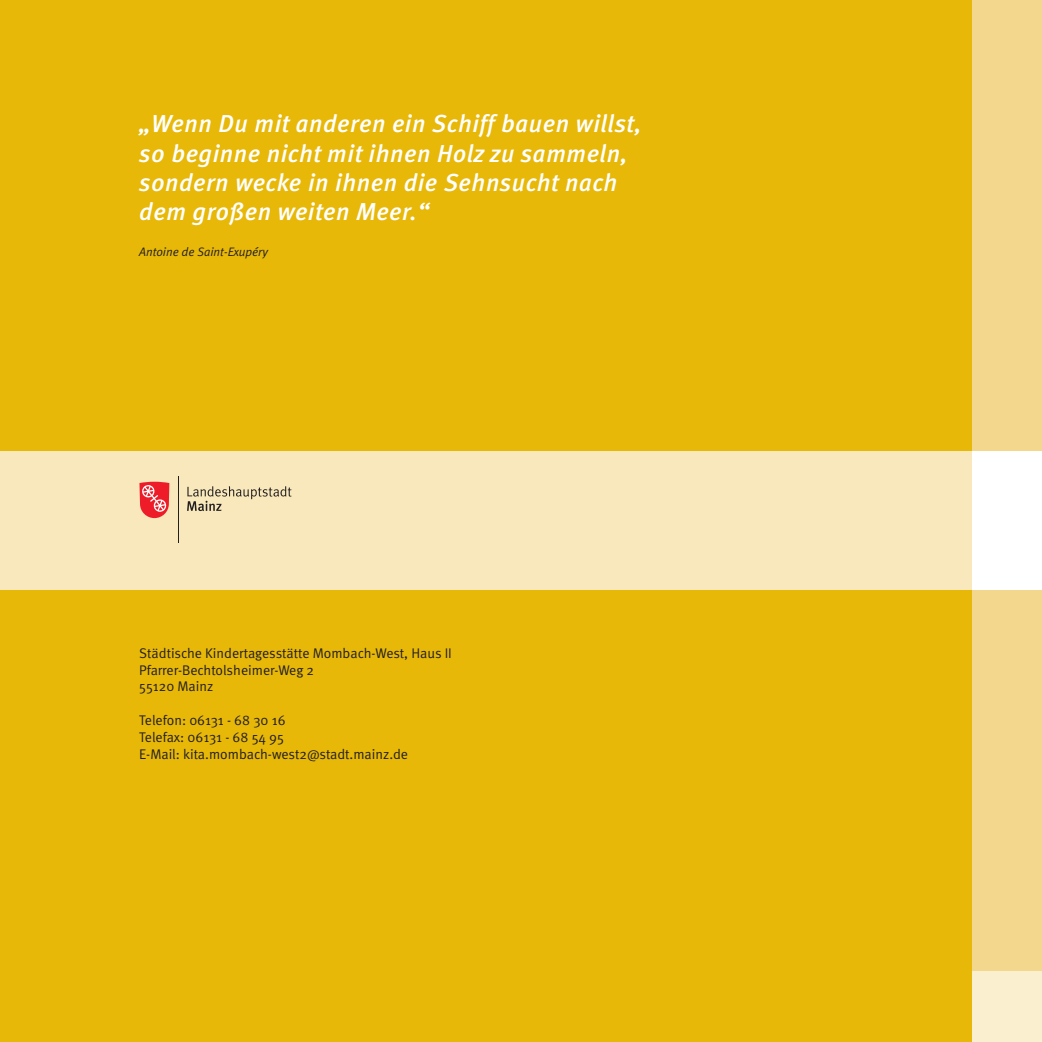
<style>
.page{position:relative;width:1042px;height:1042px;background:#e8b809}
.page>*{position:absolute;margin:0;border:0;box-sizing:border-box;transform-origin:0 0}
.t1{font:italic 500 24.5px/29.4px "Meta";letter-spacing:.025em;color:#fff}
.t2{font:14px/16.8px "Meta Normal";color:#231f20}
.t3{font:italic 12.25px "Meta Normal";color:#231f20}
</style>
<div class="page">
<div style="left:0;top:451px;width:1042px;height:139px;background:#f8e8bc"></div>
<div style="left:972px;top:0;width:70px;height:451px;background:#f3d78c"></div>
<div style="left:972px;top:590px;width:70px;height:452px;background:#f3d78c"></div>
<div style="left:972px;top:451px;width:70px;height:139px;background:#fff"></div>
<div style="left:972px;top:971px;width:70px;height:71px;background:#faefce"></div>
<svg style="left:187px;top:486px;width:104px;height:25px"></svg>
<hr style="left:178px;top:476px;width:1px;height:66px;background:#231f20">
<svg style="left:139px;top:482px;width:30px;height:36px"></svg>
<h1 class="t1" style="left:139px;top:112px;width:504px">„Wenn Du mit anderen ein Schiff bauen willst, so beginne nicht mit ihnen Holz zu sammeln, sondern wecke in ihnen die Sehnsucht nach dem großen weiten Meer.“</h1>
<p class="t3" style="left:139px;top:247px;width:130px">Antoine de Saint-Exupéry</p>
<p class="t2" style="left:139px;top:646px;width:314px">Städtische Kindertagesstätte Mombach-West, Haus II<br>Pfarrer-Bechtolsheimer-Weg 2<br>55120 Mainz</p>
<p class="t2" style="left:139px;top:713px;width:270px">Telefon: 06131 - 68 30 16<br>Telefax: 06131 - 68 54 95<br>E-Mail: kita.mombach-west2@stadt.mainz.de</p>
</div>
